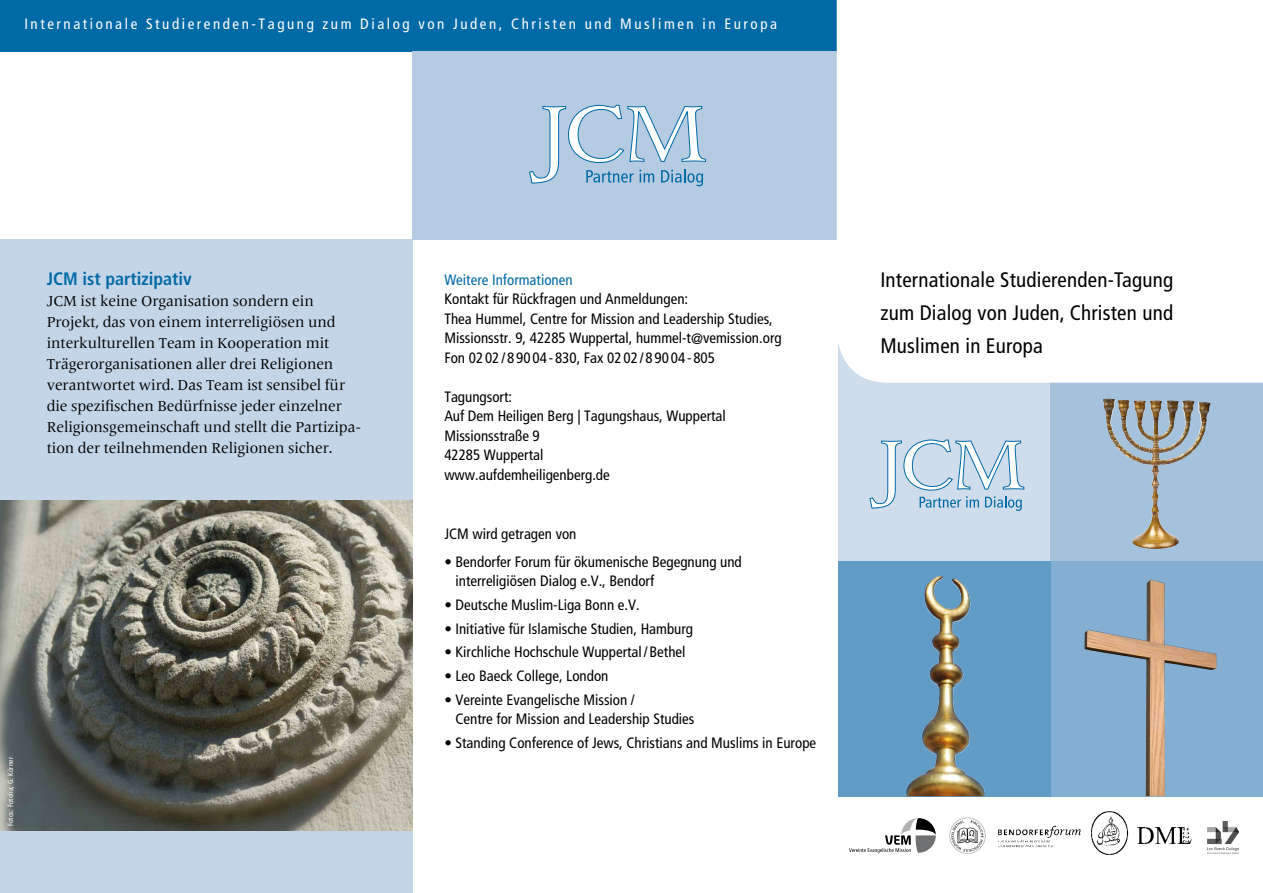
<style>
.page{position:relative;width:1263px;height:893px;background:#fff}
.page>*{position:absolute;margin:0;border:0;box-sizing:border-box;transform-origin:0 0}
.t1{font:condensed 21px/33px "Frutiger LT Pro";letter-spacing:.01em;color:#000;text-align:justify}
.t2{font:700 condensed 18px "Frutiger LT Pro";color:#006aa7}
.t3{font:condensed 15px/19.5px "Frutiger LT Pro";color:#000}
.t4{font:15px/21px "Frutiger Serif LT Pro";letter-spacing:-.005em;color:#000}
.t5{font:condensed 15px "Frutiger LT Pro";letter-spacing:.17em;color:#fff}
.t6{font:condensed 15px "Frutiger LT Pro";color:#006aa7}
.t7{font:condensed 7.5px "Frutiger LT Pro";color:#fff}
</style>
<div class="page">
<div style="left:0;top:240px;width:412px;height:265px;background:#c4d5e8"></div>
<div style="left:0;top:502px;width:412px;height:391px;background:#c4d5e8"></div>
<div style="left:0;top:0;width:838px;height:51px;background:#006aa7"></div>
<div style="left:412px;top:51px;width:426px;height:189px;background:#b5cbe2"></div>
<img style="left:0;top:500px;width:412px;height:331px">
<div style="left:1050px;top:561px;width:213px;height:235px;background:#84aed2"></div>
<div style="left:838px;top:561px;width:212px;height:235px;background:#619cc7"></div>
<img style="left:918px;top:577px;width:22px;height:200px">
<div style="left:838px;top:278px;width:212px;height:283px;background:#cedcec"></div>
<div style="left:1050px;top:330px;width:213px;height:231px;background:#a5c2dd"></div>
<img style="left:1103px;top:399px;width:15px;height:50px">
<img style="left:1084px;top:579px;width:133px;height:217px">
<svg style="left:837px;top:0;width:426px;height:383px"></svg>
<img style="left:998px;top:825px;width:83px;height:23px">
<img style="left:1137px;top:827px;width:54px;height:17px">
<img style="left:949px;top:817px;width:37px;height:36px">
<img style="left:1208px;top:821px;width:30px;height:32px">
<svg style="left:869px;top:440px;width:155px;height:71px"></svg>
<img style="left:1091px;top:811px;width:38px;height:44px">
<svg style="left:849px;top:818px;width:87px;height:35px"></svg>
<svg style="left:529px;top:105px;width:177px;height:81px"></svg>
<p class="t5" style="left:24px;top:15px;width:754px">Internationale Studierenden-Tagung zum Dialog von Juden, Christen und Muslimen in Europa</p>
<p class="t2" style="left:47px;top:268px;width:147px">JCM ist partizipativ</p>
<p class="t4" style="left:47px;top:291px;width:316px">JCM ist keine Organisation sondern ein Projekt, das von einem interreligiösen und interkulturellen Team in Kooperation mit Trägerorganisationen aller drei Religionen verantwortet wird. Das Team ist sensibel für die spezifischen Bedürfnisse jeder einzelner Religionsgemeinschaft und stellt die Partizipa&shy;tion der teilnehmenden Religionen sicher.</p>
<p class="t7" style="left:6px;top:826px;width:71px;rotate:-90deg">Fotos: Fotolia; G. Körner</p>
<p class="t6" style="left:444px;top:271px;width:130px">Weitere Informationen</p>
<p class="t3" style="left:444px;top:290px;width:339px">Kontakt für Rückfragen und Anmeldungen:<br>Thea Hummel, Centre for Mission and Leadership Studies, Missionsstr. 9, 42285 Wuppertal, hummel-t@vemission.org Fon 02 02 / 8 90 04 - 830, Fax 02 02 / 8 90 04 - 805</p>
<p class="t3" style="left:444px;top:387px;width:283px">Tagungsort:<br>Auf Dem Heiligen Berg | Tagungshaus, Wuppertal<br>Missionsstraße 9<br>42285 Wuppertal<br>www.aufdemheiligenberg.de</p>
<p class="t3" style="left:444px;top:524px;width:134px">JCM wird getragen von</p>
<p class="t3" style="left:455px;top:552px;width:288px;text-indent:-11px">• Bendorfer Forum für ökumenische Begegnung und interreligiösen Dialog e.V., Bendorf</p>
<p class="t3" style="left:444px;top:595px;width:197px">• Deutsche Muslim-Liga Bonn e.V.</p>
<p class="t3" style="left:444px;top:619px;width:250px">• Initiative für Islamische Studien, Hamburg</p>
<p class="t3" style="left:444px;top:642px;width:243px">• Kirchliche Hochschule Wuppertal/Bethel</p>
<p class="t3" style="left:444px;top:666px;width:166px">• Leo Baeck College, London</p>
<p class="t3" style="left:455px;top:690px;width:241px;text-indent:-11px">• Vereinte Evangelische Mission /<br>Centre for Mission and Leadership Studies</p>
<p class="t3" style="left:444px;top:733px;width:373px">• Standing Conference of Jews, Christians and Muslims in Europe</p>
<h1 class="t1" style="left:880px;top:263px;width:294px">Internationale Studierenden-Tagung zum Dialog von Juden, Christen und Muslimen in Europa</h1>
</div>
